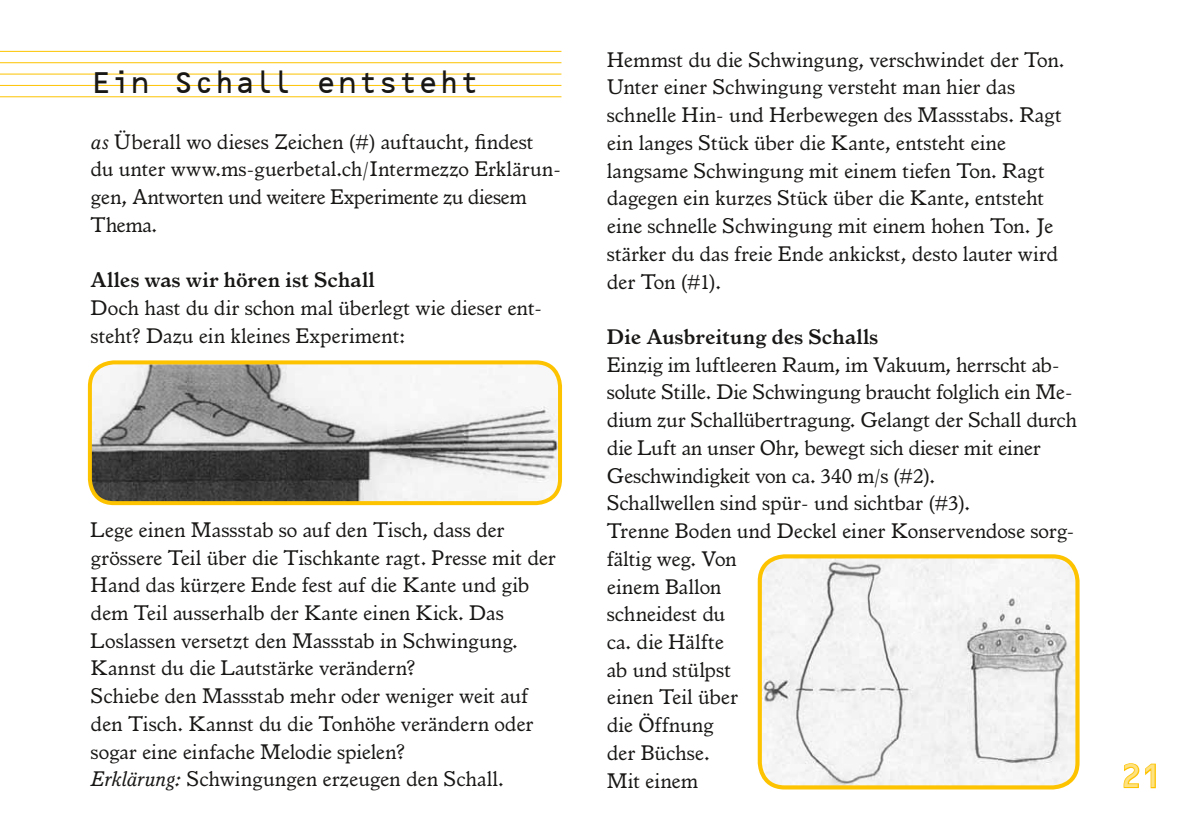
<style>
.page{position:relative;width:1191px;height:840px;background:#fff}
.page>*{position:absolute;margin:0;border:0;box-sizing:border-box;transform-origin:0 0}
.t1{font:36px "OCRB10 Pitch BT";letter-spacing:-.04em;color:#181716}
.t2{font:36px "OCRB10 Pitch BT";color:#fee180}
.t3{font:21px/27.6px "Italian Old Style MT Std";letter-spacing:-.005em;color:#181716}
.t4{font:700 21px "Italian Old Style MT Std";letter-spacing:.01em;color:#181716}
.s1{font-style:italic}
</style>
<div class="page">
<svg style="left:1123px;top:763px;width:33px;height:25px"></svg>
<hr style="left:0;top:96px;width:561px;height:1px;background:#fdc300">
<hr style="left:0;top:85px;width:561px;height:1px;background:#fdc300">
<hr style="left:0;top:74px;width:561px;height:1px;background:#fdc300">
<hr style="left:0;top:62px;width:561px;height:1px;background:#fdc300">
<hr style="left:0;top:51px;width:561px;height:1px;background:#fdc300">
<img style="left:91px;top:365px;width:468px;height:138px">
<div style="left:88px;top:360px;width:474px;height:145px;border:4px solid #fdc300;border-radius:24px"></div>
<img style="left:762px;top:558px;width:315px;height:229px">
<div style="left:757px;top:554px;width:322px;height:235px;border:4px solid #fdc300;border-radius:25px"></div>
<h1 class="t1" style="left:91px;top:67px;width:391px">Ein Schall entsteht</h1>
<p class="t3" style="left:91px;top:127px;width:472px"><span class="s1">as</span> Überall wo dieses Zeichen (#) auftaucht, findest du unter www.ms-guerbetal.ch/Intermezzo Erklärun&shy;gen, Antworten und weitere Experimente zu diesem Thema.</p>
<p class="t4" style="left:91px;top:267px;width:286px">Alles was wir hören ist Schall</p>
<p class="t3" style="left:91px;top:293px;width:453px">Doch hast du dir schon mal überlegt wie dieser ent&shy;steht? Dazu ein kleines Experiment:</p>
<p class="t3" style="left:91px;top:515px;width:467px">Lege einen Massstab so auf den Tisch, dass der grössere Teil über die Tischkante ragt. Presse mit der Hand das kürzere Ende fest auf die Kante und gib dem Teil ausserhalb der Kante einen Kick. Das Loslassen versetzt den Massstab in Schwingung.<br>Kannst du die Lautstärke verändern?<br>Schiebe den Massstab mehr oder weniger weit auf den Tisch. Kannst du die Tonhöhe verändern oder sogar eine einfache Melodie spielen?<br><span class="s1">Erklärung:</span> Schwingungen erzeugen den Schall.</p>
<p class="t3" style="left:607px;top:45px;width:459px">Hemmst du die Schwingung, verschwindet der Ton.<br>Unter einer Schwingung versteht man hier das schnelle Hin- und Herbewegen des Massstabs. Ragt ein langes Stück über die Kante, entsteht eine langsame Schwingung mit einem tiefen Ton. Ragt dagegen ein kurzes Stück über die Kante, entsteht eine schnelle Schwingung mit einem hohen Ton. Je stärker du das freie Ende ankickst, desto lauter wird der Ton (#1).</p>
<p class="t4" style="left:607px;top:323px;width:273px">Die Ausbreitung des Schalls</p>
<p class="t3" style="left:607px;top:350px;width:471px">Einzig im luftleeren Raum, im Vakuum, herrscht ab&shy;solute Stille. Die Schwingung braucht folglich ein Me&shy;dium zur Schallübertragung. Gelangt der Schall durch die Luft an unser Ohr, bewegt sich dieser mit einer<br>Geschwindigkeit von ca. 340 m/s (#2).<br>Schallwellen sind spür- und sichtbar (#3).<br>Trenne Boden und Deckel einer Konservendose sorg&shy;fältig weg. Von<br>einem Ballon<br>schneidest du<br>ca. die Hälfte<br>ab und stülpst<br>einen Teil über<br>die Öffnung<br>der Büchse.<br>Mit einem</p>
<h1 class="t2" style="left:1120px;top:760px;width:44px">21</h1>
</div>
